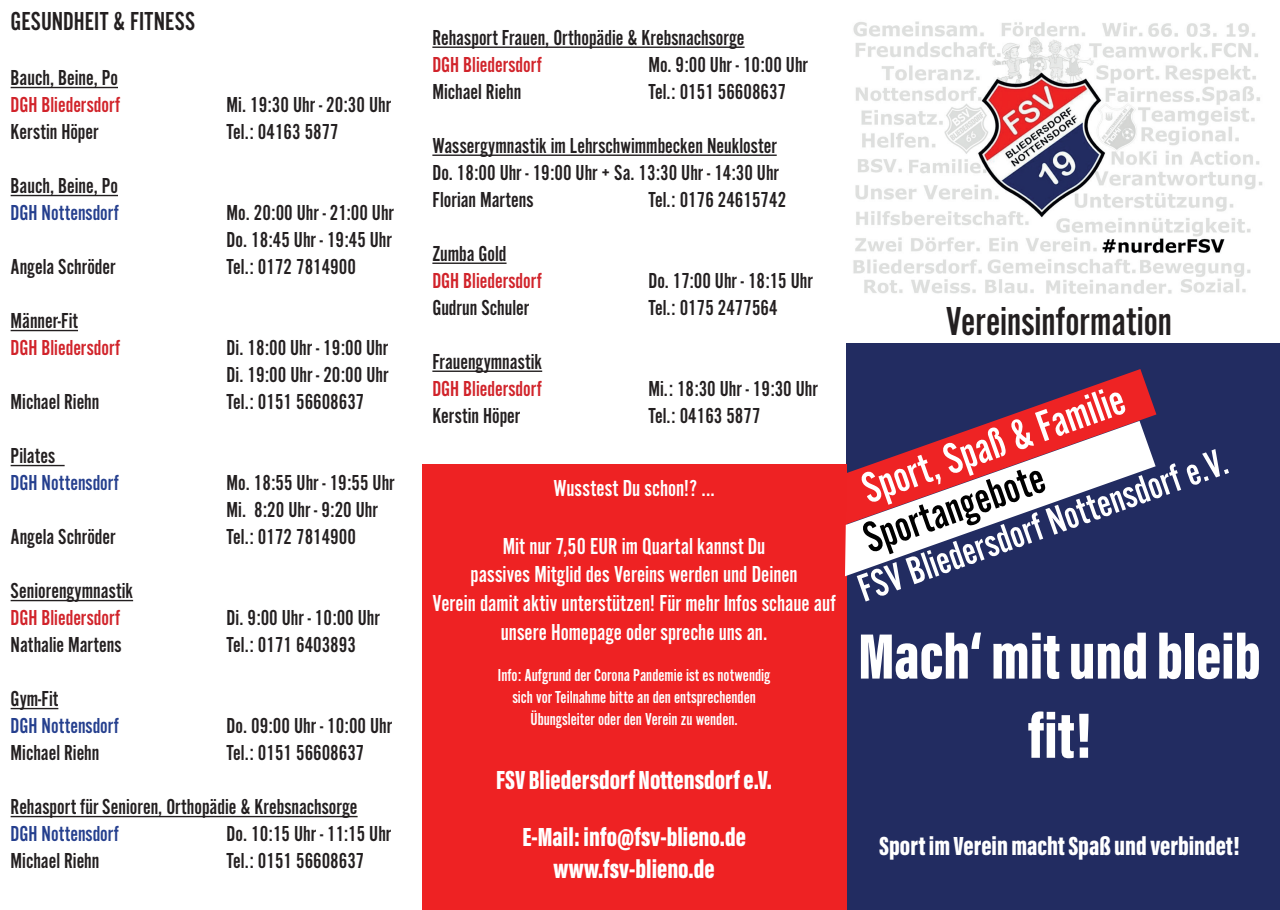
<style>
.page{position:relative;width:1280px;height:910px;background:#fff}
.page>*{position:absolute;margin:0;border:0;box-sizing:border-box;transform-origin:0 0}
.t1{font:66px/79.2px "Acumin Variable Concept";letter-spacing:-.125em;color:#fff;text-align:center}
.t2{font:45px "Alternate Got No 2 D";color:#fff}
.t3{font:45px "Alternate Got No 2 D";color:#000}
.t4{font:42px "Alternate Got No 2 D";color:#231f20}
.t5{font:40.5px "Alternate Got No 2 D";color:#fff}
.t6{font:27px/32.4px "Acumin Variable Concept";letter-spacing:-.125em;color:#fff;text-align:center}
.t7{font:27px "Alternate Got No 2 D";color:#231f20}
.t8{font:24px/28.8px "Alternate Got No 2 D";color:#fff;text-align:center}
.t9{font:22.5px/27px "Alternate Got No 2 D";color:#231f20}
.t10{font:22.5px "Alternate Got No 2 D";color:#d1232a}
.t11{font:22.5px "Alternate Got No 2 D";color:#253f8e}
.t12{font:18px/21.6px "Alternate Got No 2 D";color:#fff;text-align:center}
</style>
<div class="page">
<div style="left:846px;top:343px;width:434px;height:567px;background:#222c61"></div>
<img style="left:853px;top:21px;width:410px;height:273px">
<div style="left:422px;top:464px;width:424px;height:446px;background:#ee2223"></div>
<svg style="left:994px;top:369px;width:162px;height:98px"></svg>
<svg style="left:845px;top:421px;width:310px;height:155px"></svg>
<hr style="left:432px;top:47px;width:313px;height:1px;background:#231f20">
<hr style="left:432px;top:155px;width:345px;height:1px;background:#231f20">
<hr style="left:432px;top:263px;width:74px;height:1px;background:#231f20">
<hr style="left:432px;top:371px;width:110px;height:1px;background:#231f20">
<hr style="left:11px;top:87px;width:107px;height:1px;background:#231f20">
<hr style="left:11px;top:195px;width:107px;height:1px;background:#231f20">
<hr style="left:11px;top:330px;width:67px;height:1px;background:#231f20">
<hr style="left:11px;top:465px;width:54px;height:1px;background:#231f20">
<hr style="left:11px;top:600px;width:122px;height:1px;background:#231f20">
<hr style="left:11px;top:708px;width:47px;height:1px;background:#231f20">
<hr style="left:11px;top:816px;width:347px;height:1px;background:#231f20">
<p class="t7" style="left:11px;top:6px;width:186px">GESUNDHEIT &amp; FITNESS</p>
<p class="t9" style="left:11px;top:65px;width:109px">Bauch, Beine, Po</p>
<p class="t10" style="left:11px;top:93px;width:111px">DGH Bliedersdorf</p>
<p class="t9" style="left:227px;top:92px;width:166px">Mi. 19:30 Uhr - 20:30 Uhr</p>
<p class="t9" style="left:11px;top:119px;width:89px">Kerstin Höper</p>
<p class="t9" style="left:227px;top:119px;width:114px">Tel.: 04163 5877</p>
<p class="t9" style="left:11px;top:173px;width:109px">Bauch, Beine, Po</p>
<p class="t11" style="left:11px;top:201px;width:110px">DGH Nottensdorf</p>
<p class="t9" style="left:227px;top:200px;width:169px">Mo. 20:00 Uhr - 21:00 Uhr<br>Do. 18:45 Uhr - 19:45 Uhr</p>
<p class="t9" style="left:11px;top:254px;width:106px">Angela Schröder</p>
<p class="t9" style="left:227px;top:254px;width:131px">Tel.: 0172 7814900</p>
<p class="t9" style="left:11px;top:308px;width:69px">Männer-Fit</p>
<p class="t10" style="left:11px;top:336px;width:111px">DGH Bliedersdorf</p>
<p class="t9" style="left:227px;top:335px;width:163px">Di. 18:00 Uhr - 19:00 Uhr<br>Di. 19:00 Uhr - 20:00 Uhr</p>
<p class="t9" style="left:11px;top:389px;width:90px">Michael Riehn</p>
<p class="t9" style="left:227px;top:389px;width:139px">Tel.: 0151 56608637</p>
<p class="t9" style="left:11px;top:443px;width:46px">Pilates</p>
<p class="t11" style="left:11px;top:471px;width:110px">DGH Nottensdorf</p>
<p class="t9" style="left:227px;top:470px;width:169px">Mo. 18:55 Uhr - 19:55 Uhr<br>Mi. 8:20 Uhr - 9:20 Uhr</p>
<p class="t9" style="left:11px;top:524px;width:106px">Angela Schröder</p>
<p class="t9" style="left:227px;top:524px;width:131px">Tel.: 0172 7814900</p>
<p class="t9" style="left:11px;top:578px;width:124px">Seniorengymnastik</p>
<p class="t10" style="left:11px;top:606px;width:111px">DGH Bliedersdorf</p>
<p class="t9" style="left:227px;top:605px;width:155px">Di. 9:00 Uhr - 10:00 Uhr</p>
<p class="t9" style="left:11px;top:632px;width:112px">Nathalie Martens</p>
<p class="t9" style="left:227px;top:632px;width:131px">Tel.: 0171 6403893</p>
<p class="t9" style="left:11px;top:686px;width:49px">Gym-Fit</p>
<p class="t11" style="left:11px;top:714px;width:110px">DGH Nottensdorf</p>
<p class="t9" style="left:227px;top:713px;width:167px">Do. 09:00 Uhr - 10:00 Uhr</p>
<p class="t9" style="left:11px;top:740px;width:90px">Michael Riehn</p>
<p class="t9" style="left:227px;top:740px;width:139px">Tel.: 0151 56608637</p>
<p class="t9" style="left:11px;top:794px;width:348px">Rehasport für Senioren, Orthopädie &amp; Krebsnachsorge</p>
<p class="t11" style="left:11px;top:822px;width:110px">DGH Nottensdorf</p>
<p class="t9" style="left:227px;top:821px;width:166px">Do. 10:15 Uhr - 11:15 Uhr</p>
<p class="t9" style="left:11px;top:848px;width:90px">Michael Riehn</p>
<p class="t9" style="left:227px;top:848px;width:139px">Tel.: 0151 56608637</p>
<p class="t9" style="left:432px;top:25px;width:314px">Rehasport Frauen, Orthopädie &amp; Krebsnachsorge</p>
<p class="t10" style="left:432px;top:53px;width:111px">DGH Bliedersdorf</p>
<p class="t9" style="left:648px;top:52px;width:161px">Mo. 9:00 Uhr - 10:00 Uhr</p>
<p class="t9" style="left:432px;top:79px;width:90px">Michael Riehn</p>
<p class="t9" style="left:648px;top:79px;width:139px">Tel.: 0151 56608637</p>
<p class="t9" style="left:432px;top:133px;width:348px;text-align:justify">Wassergymnastik im Lehrschwimmbecken Neukloster Do. 18:00 Uhr - 19:00 Uhr + Sa. 13:30 Uhr - 14:30 Uhr Florian Martens</p>
<p class="t9" style="left:648px;top:187px;width:139px">Tel.: 0176 24615742</p>
<p class="t9" style="left:432px;top:241px;width:76px">Zumba Gold</p>
<p class="t10" style="left:432px;top:269px;width:111px">DGH Bliedersdorf</p>
<p class="t9" style="left:648px;top:268px;width:166px">Do. 17:00 Uhr - 18:15 Uhr</p>
<p class="t9" style="left:432px;top:295px;width:98px">Gudrun Schuler</p>
<p class="t9" style="left:648px;top:295px;width:131px">Tel.: 0175 2477564</p>
<p class="t9" style="left:432px;top:349px;width:111px">Frauengymnastik</p>
<p class="t10" style="left:432px;top:377px;width:111px">DGH Bliedersdorf</p>
<p class="t9" style="left:648px;top:376px;width:171px">Mi.: 18:30 Uhr - 19:30 Uhr</p>
<p class="t9" style="left:432px;top:403px;width:89px">Kerstin Höper</p>
<p class="t9" style="left:648px;top:403px;width:114px">Tel.: 04163 5877</p>
<p class="t8" style="left:553px;top:474px;width:163px">Wusstest Du schon!? ...</p>
<p class="t8" style="left:433px;top:532px;width:405px">Mit nur 7,50 EUR im Quartal kannst Du<br>passives Mitglid des Vereins werden und Deinen<br>Verein damit aktiv unterstützen! Für mehr Infos schaue auf unsere Homepage oder spreche uns an.</p>
<p class="t12" style="left:498px;top:665px;width:274px">Info: Aufgrund der Corona Pandemie ist es notwendig sich vor Teilnahme bitte an den entsprechenden<br>Übungsleiter oder den Verein zu wenden.</p>
<p class="t6" style="left:496px;top:763px;width:280px">FSVBliedersdorf Nottensdorf e.V.</p>
<p class="t6" style="left:522px;top:819px;width:228px">E-Mail: info@fsv-blieno.de www.fsv-blieno.de</p>
<h3 class="t4" style="left:946px;top:299px;width:228px">Vereinsinformation</h3>
<h2 class="t2" style="left:856px;top:468px;width:277px;rotate:-20deg">Sport, Spaß &amp; Familie</h2>
<h3 class="t5" style="left:853px;top:571px;width:390px;rotate:-20deg">FSV Bliedersdorf Nottensdorf e.V.</h3>
<h2 class="t3" style="left:857px;top:518px;width:191px;rotate:-20deg">Sportangebote</h2>
<h1 class="t1" style="left:858px;top:613px;width:414px">Mach‘ mit und bleib fit!</h1>
<p class="t6" style="left:879px;top:828px;width:363px">Sport im Verein macht Spaß und verbindet!</p>
</div>
